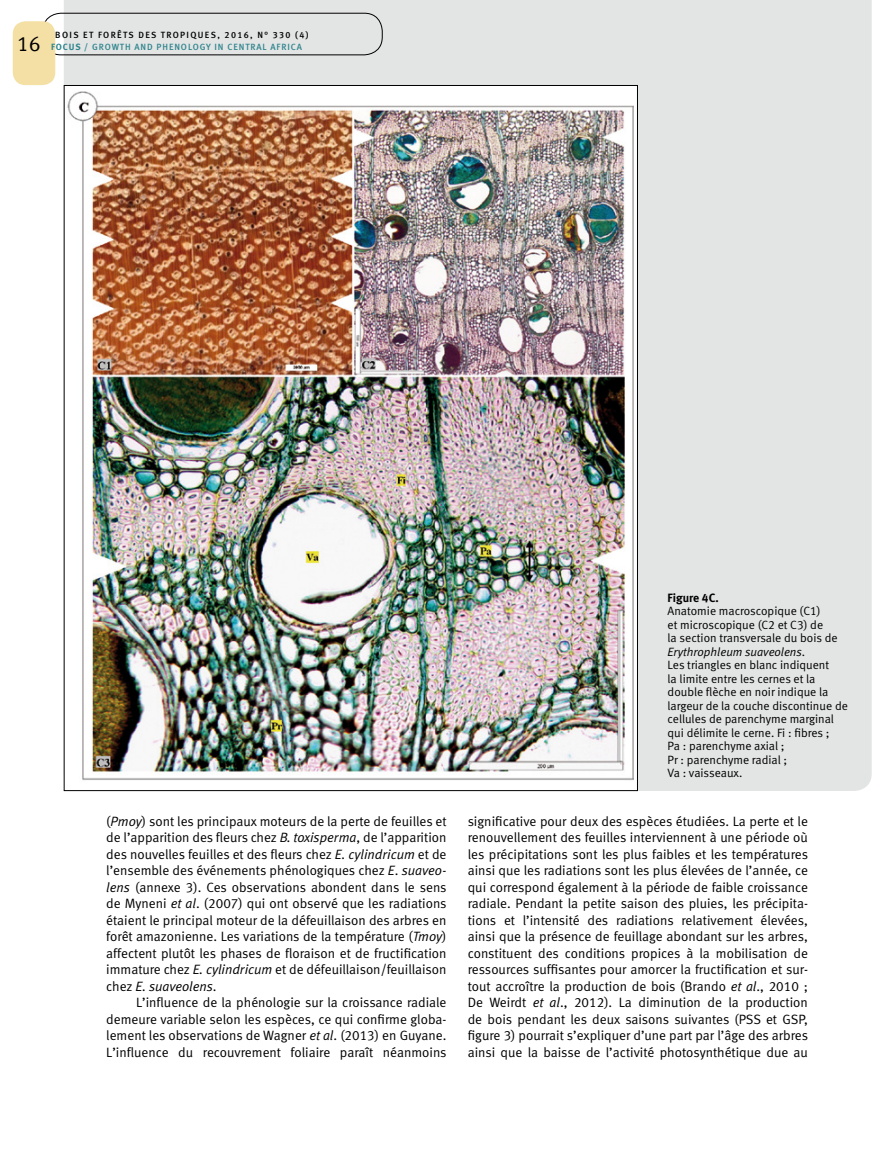
<style>
.page{position:relative;width:893px;height:1149px;background:#fff}
.page>*{position:absolute;margin:0;border:0;box-sizing:border-box;transform-origin:0 0}
.t1{font:21px "Meta Normal LF";color:#000}
.t2{font:13.5px/16.5px "Meta Normal LF";color:#000;text-align:justify}
.t3{font:12px/13.5px "Meta Normal LF";color:#000}
.t4{font:12px "Meta Bold LF";color:#000}
.t5{font:9px/12px "Meta Medium LF";letter-spacing:.1em;color:#000}
.s1{font-family:"Meta Bold LF";color:#2e858e}
.s2{color:#2e858e}
.s3{font-style:italic}
</style>
<div class="page">
<div style="left:64px;top:0;width:808px;height:790px;background:#e3e4e4"></div>
<img style="left:66px;top:91px;width:567px;height:693px">
<div style="left:43px;top:13px;width:340px;height:42px;border:1px solid #000;border-radius:18px"></div>
<div style="left:13px;top:21px;width:42px;height:64px;background:#f4dfa5;border-radius:13px"></div>
<h1 class="t1" style="left:17px;top:32px;width:25px">16</h1>
<p class="t5" style="left:51px;top:28px;width:259px;text-indent:4px">BOIS ET FORÊTS DES TROPIQUES, 2016, N° 330 (4)<br><span class="s1">FOCUS /</span> <span class="s2">GROWTH AND PHENOLOGY IN CENTRAL AFRICA</span></p>
<p class="t2" style="left:106px;top:812px;width:342px">(<span class="s3">Pmoy</span>) sont les principaux moteurs de la perte de feuilles et de l’apparition des fleurs chez <span class="s3">B. toxisperma</span>, de l’apparition des nouvelles feuilles et des fleurs chez <span class="s3">E. cylindricum</span> et de l’ensemble des événements phénologiques chez <span class="s3">E</span>. <span class="s3">suaveo&shy;lens</span> (annexe 3). Ces observations abondent dans le sens de Myneni <span class="s3">et al</span>. (2007) qui ont observé que les radiations étaient le principal moteur de la défeuillaison des arbres en forêt amazonienne. Les variations de la température (<span class="s3">Tmoy</span>) affectent plutôt les phases de floraison et de fructification immature chez <span class="s3">E. cylindricum</span> et de défeuillaison/feuillaison chez <span class="s3">E. suaveolens</span>.</p>
<p class="t2" style="left:106px;top:993px;width:342px;text-indent:30px">L’influence de la phénologie sur la croissance radiale demeure variable selon les espèces, ce qui confirme globa&shy;lement les observations de Wagner <span class="s3">et al</span>. (2013) en Guyane.<br>L’influence du recouvrement foliaire paraît néanmoins</p>
<p class="t4" style="left:668px;top:590px;width:53px">Figure 4C.</p>
<p class="t3" style="left:668px;top:604px;width:182px">Anatomie macroscopique (C1)<br>et microscopique (C2 et C3) de<br>la section transversale du bois de<br><span class="s3">Erythrophleum suaveolens</span>.<br>Les triangles en blanc indiquent<br>la limite entre les cernes et la double flèche en noir indique la largeur de la couche discontinue de cellules de parenchyme marginal qui délimite le cerne. Fi : fibres ;<br>Pa : parenchyme axial ;<br>Pr : parenchyme radial ;<br>Va : vaisseaux.</p>
<p class="t2" style="left:468px;top:812px;width:342px">significative pour deux des espèces étudiées. La perte et le renouvellement des feuilles interviennent à une période où les précipitations sont les plus faibles et les températures ainsi que les radiations sont les plus élevées de l’année, ce qui correspond également à la période de faible croissance radiale. Pendant la petite saison des pluies, les précipita&shy;tions et l’intensité des radiations relativement élevées, ainsi que la présence de feuillage abondant sur les arbres, constituent des conditions propices à la mobilisation de ressources suffisantes pour amorcer la fructification et sur&shy;tout accroître la production de bois (Brando <span class="s3">et al</span>., 2010 ; De Weirdt <span class="s3">et al</span>., 2012). La diminution de la production de bois pendant les deux saisons suivantes (PSS et GSP, figure 3) pourrait s’expliquer d’une part par l’âge des arbres ainsi que la baisse de l’activité photosynthétique due au</p>
</div>
